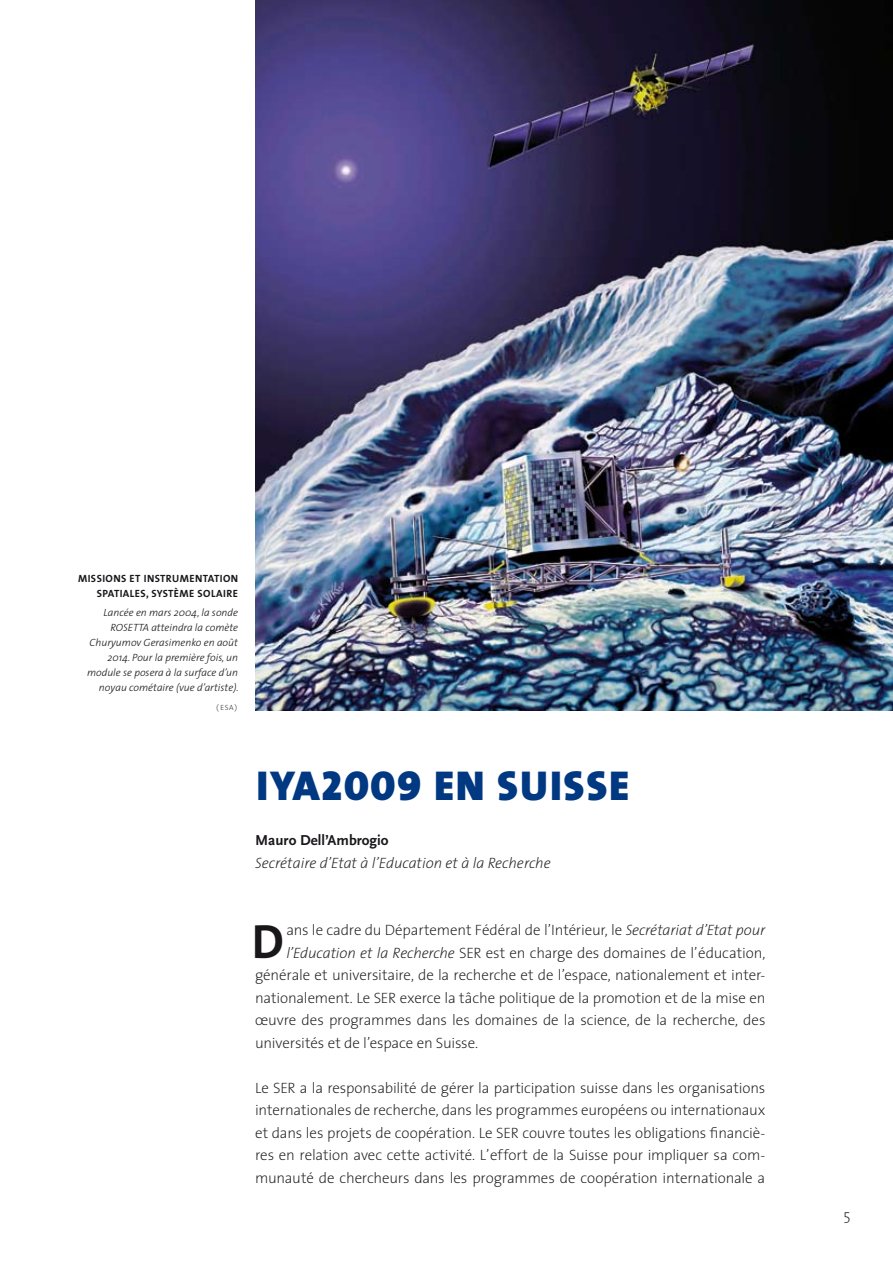
<style>
.page{position:relative;width:893px;height:1263px;background:#fff}
.page>*{position:absolute;margin:0;border:0;box-sizing:border-box;transform-origin:0 0}
.t1{font:700 48.3px "The Sans";color:#1a171b}
.t2{font:42px "The Sans Black Caps";letter-spacing:.04em;color:#003882}
.t3{font:200 15px/22.5px "The Sans";letter-spacing:-.01em;color:#1a171b;text-align:justify}
.t4{font:italic 200 15px "The Sans";color:#1a171b}
.t5{font:700 15px "Scala Sans";color:#1a171b}
.t6{font:italic 300 10.5px/15px "The Sans";color:#1a171b;text-align:right}
.t7{font:700 10.5px/15px "The Sans";letter-spacing:.04em;color:#1a171b;text-align:right}
.t8{font:200 7.5px "The Sans Mono";color:#1a171b}
.s1{font-style:italic}
</style>
<div class="page">
<img style="left:255px;top:0;width:638px;height:710px">
<p class="t7" style="left:78px;top:570px;width:162px">MISSIONS ET INSTRUMENTATION<br>SPATIALES, SYSTÈME SOLAIRE</p>
<p class="t6" style="left:87px;top:604px;width:153px">Lancée en mars 2004, la sonde<br>ROSETTA atteindra la comète<br>Churyumov Gerasimenko en août<br>2014. Pour la première fois, un module se posera à la surface d’un noyau cométaire (vue d’artiste).</p>
<p class="t8" style="left:216px;top:703px;width:24px">(ESA)</p>
<h2 class="t2" style="left:257px;top:750px;width:374px">IYA2009 EN SUISSE</h2>
<p class="t5" style="left:255px;top:832px;width:135px">Mauro Dell’Ambrogio</p>
<p class="t4" style="left:255px;top:850px;width:297px">Secrétaire d’Etat à l’Education et à la Recherche</p>
<h1 class="t1" style="left:252px;top:901px;width:12px">D</h1>
<p class="t3" style="left:286px;top:918px;width:480px">ans le cadre du Département Fédéral de l’Intérieur, le <span class="s1">Secrétariat d’Etat pour</span></p>
<p class="t3" style="left:286px;top:941px;width:480px"><span class="s1">l’Education et la Recherche</span> SER est en charge des domaines de l’éducation,</p>
<p class="t3" style="left:255px;top:963px;width:512px">générale et universitaire, de la recherche et de l’espace, nationalement et inter-</p>
<p class="t3" style="left:255px;top:986px;width:512px">nationalement. Le SER exerce la tâche politique de la promotion et de la mise en</p>
<p class="t3" style="left:255px;top:1008px;width:512px">œuvre des programmes dans les domaines de la science, de la recherche, des</p>
<p class="t3" style="left:255px;top:1031px;width:224px">universités et de l’espace en Suisse.</p>
<p class="t3" style="left:255px;top:1076px;width:512px">Le SER a la responsabilité de gérer la participation suisse dans les organisations internationales de recherche, dans les programmes européens ou internationaux et dans les projets de coopération. Le SER couvre toutes les obligations financiè&shy;res en relation avec cette activité. L’effort de la Suisse pour impliquer sa com&shy;munauté de chercheurs dans les programmes de coopération internationale a</p>
<p class="t3" style="left:843px;top:1203px;width:9px">5</p>
</div>
